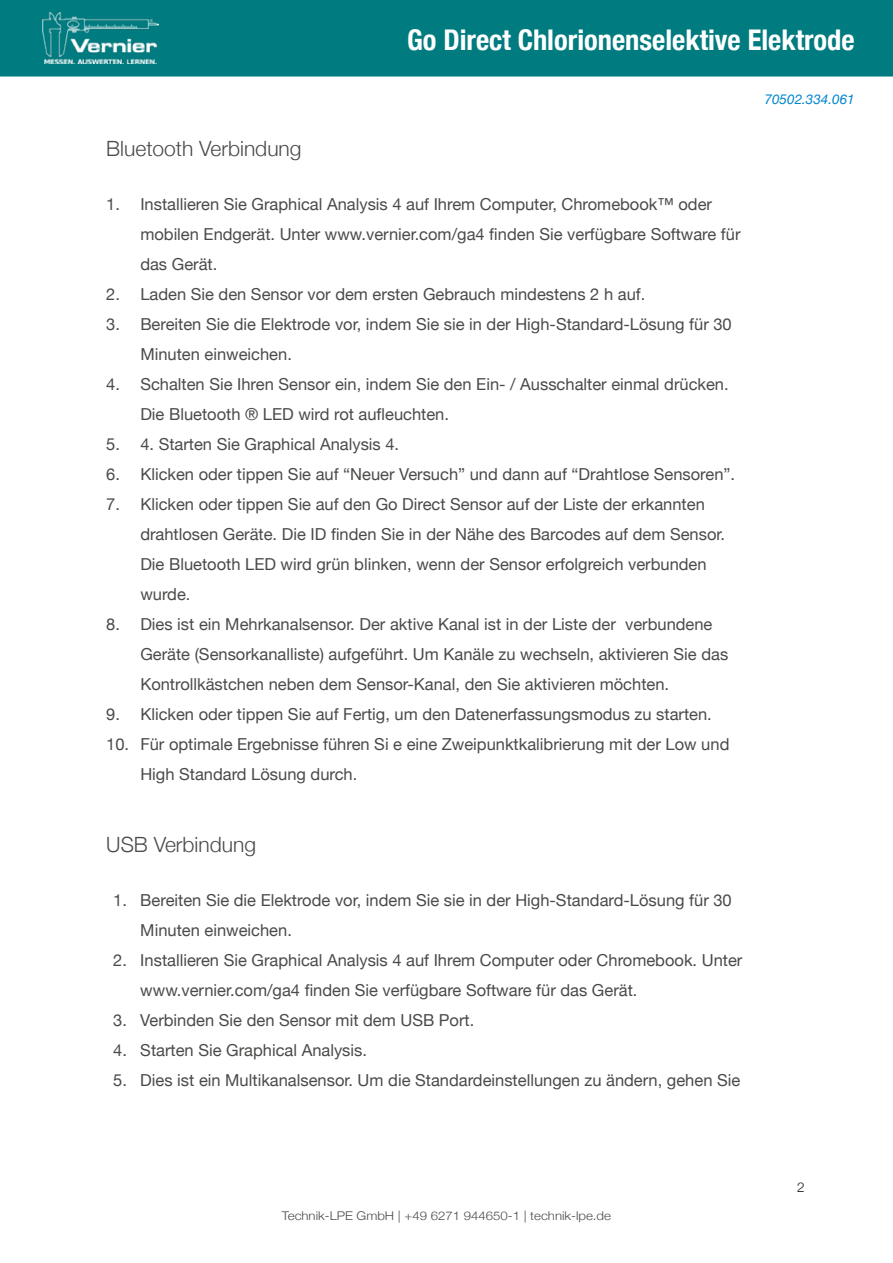
<style>
.page{position:relative;width:893px;height:1263px;background:#fff}
.page>*{position:absolute;margin:0;border:0;box-sizing:border-box;transform-origin:0 0}
.t1{font:700 condensed 28.5px "Helvetica Neue";color:#fff}
.t2{font:300 21px "Helvetica Neue";color:#4a4a49}
.t3{font:16.5px/30px "Helvetica Neue";color:#4a4a49}
.t4{font:italic 13.5px "Helvetica Neue";color:#0086ce}
.t5{font:300 13.5px "Helvetica Neue";color:#1d1d1b}
.t6{font:300 12px "Helvetica Neue";color:#4a4a49;scale:1.1 1}
</style>
<div class="page">
<div style="left:0;top:0;width:893px;height:77px;background:#007b80"></div>
<img style="left:43px;top:12px;width:116px;height:52px">
<h1 class="t1" style="left:407px;top:16px;width:449px">Go Direct Chlorionenselektive Elektrode</h1>
<p class="t2" style="left:106px;top:132px;width:197px">Bluetooth Verbindung</p>
<p class="t3" style="left:140px;top:190px;width:602px;text-indent:-34px">1. Installieren Sie Graphical Analysis 4 auf Ihrem Computer, Chromebook™ oder mobilen Endgerät. Unter www.vernier.com/ga4 finden Sie verfügbare Software für das Gerät.</p>
<p class="t3" style="left:106px;top:280px;width:540px">2. Laden Sie den Sensor vor dem ersten Gebrauch mindestens 2 h auf.</p>
<p class="t3" style="left:140px;top:310px;width:593px;text-indent:-34px">3. Bereiten Sie die Elektrode vor, indem Sie sie in der High-Standard-Lösung für 30<br>Minuten einweichen.</p>
<p class="t3" style="left:140px;top:370px;width:590px;text-indent:-34px">4. Schalten Sie Ihren Sensor ein, indem Sie den Ein- / Ausschalter einmal drücken.<br>Die Bluetooth ® LED wird rot aufleuchten.</p>
<p class="t3" style="left:106px;top:430px;width:294px">5. 4. Starten Sie Graphical Analysis 4.</p>
<p class="t3" style="left:106px;top:460px;width:630px">6. Klicken oder tippen Sie auf “Neuer Versuch” und dann auf “Drahtlose Sensoren”.</p>
<p class="t3" style="left:140px;top:490px;width:586px;text-indent:-34px">7. Klicken oder tippen Sie auf den Go Direct Sensor auf der Liste der erkannten drahtlosen Geräte. Die ID finden Sie in der Nähe des Barcodes auf dem Sensor.<br>Die Bluetooth LED wird grün blinken, wenn der Sensor erfolgreich verbunden wurde.</p>
<p class="t3" style="left:140px;top:610px;width:589px;text-indent:-34px">8. Dies ist ein Mehrkanalsensor. Der aktive Kanal ist in der Liste der verbundene<br>Geräte (Sensorkanalliste) aufgeführt. Um Kanäle zu wechseln, aktivieren Sie das<br>Kontrollkästchen neben dem Sensor-Kanal, den Sie aktivieren möchten.</p>
<p class="t3" style="left:106px;top:700px;width:607px">9. Klicken oder tippen Sie auf Fertig, um den Datenerfassungsmodus zu starten.</p>
<p class="t3" style="left:140px;top:730px;width:591px;text-indent:-34px">10. Für optimale Ergebnisse führen Si e eine Zweipunktkalibrierung mit der Low und<br>High Standard Lösung durch.</p>
<p class="t2" style="left:106px;top:828px;width:151px">USB Verbindung</p>
<p class="t3" style="left:140px;top:886px;width:593px;text-indent:-27px">1. Bereiten Sie die Elektrode vor, indem Sie sie in der High-Standard-Lösung für 30<br>Minuten einweichen.</p>
<p class="t3" style="left:140px;top:946px;width:604px;text-indent:-27px">2. Installieren Sie Graphical Analysis 4 auf Ihrem Computer oder Chromebook. Unter www.vernier.com/ga4 finden Sie verfügbare Software für das Gerät.</p>
<p class="t3" style="left:113px;top:1006px;width:363px">3. Verbinden Sie den Sensor mit dem USB Port.</p>
<p class="t3" style="left:113px;top:1036px;width:255px">4. Starten Sie Graphical Analysis.</p>
<p class="t3" style="left:113px;top:1066px;width:628px">5. Dies ist ein Multikanalsensor. Um die Standardeinstellungen zu ändern, gehen Sie</p>
<p class="t4" style="left:765px;top:90px;width:92px">70502.334.061</p>
<p class="t6" style="left:282px;top:1206px;width:301px">Technik-LPE GmbH +49 6271 944650-1 technik-lpe.de</p>
<p class="t5" style="left:797px;top:1177px;width:9px">2</p>
</div>
